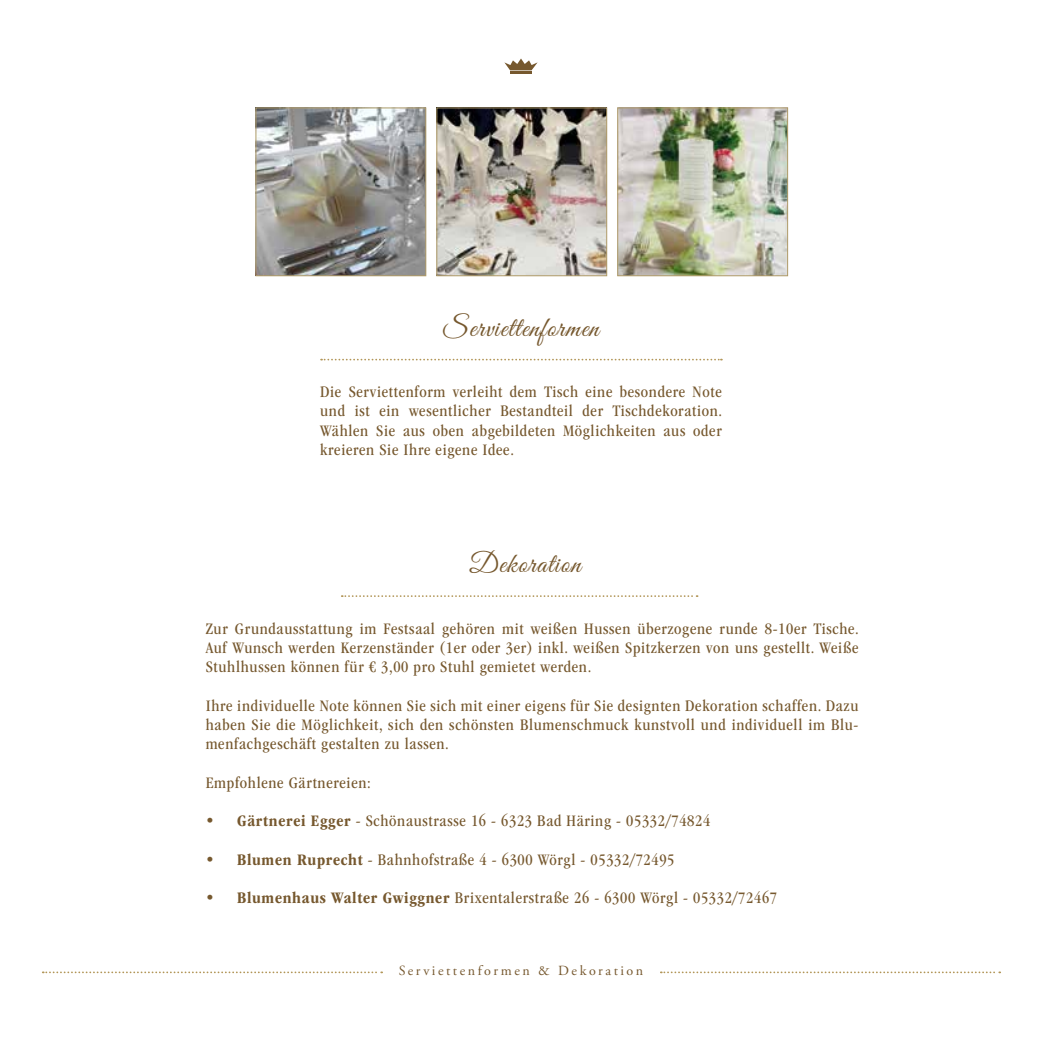
<style>
.page{position:relative;width:1042px;height:1042px;background:#fff}
.page>*{position:absolute;margin:0;border:0;box-sizing:border-box;transform-origin:0 0}
.t1{font:28px "Great Vibes";letter-spacing:.04em;color:#76582e}
.t2{font:condensed 16.62px/19.2px "ITC Garamond Std";letter-spacing:.04em;color:#76582e;text-align:justify}
.t3{font:14px "Adobe Garamond Pro";letter-spacing:.18em;color:#76582e}
.s1{font-weight:700}
</style>
<div class="page">
<svg style="left:43px;top:971px;width:339px;height:2px"></svg>
<svg style="left:661px;top:971px;width:339px;height:2px"></svg>
<svg style="left:321px;top:359px;width:401px;height:1px"></svg>
<img style="left:258px;top:110px;width:166px;height:164px">
<div style="left:256px;top:108px;width:170px;height:168px;border:1px solid #b09b68"></div>
<img style="left:439px;top:110px;width:166px;height:164px">
<div style="left:437px;top:108px;width:170px;height:168px;border:1px solid #b09b68"></div>
<img style="left:619px;top:110px;width:167px;height:164px">
<div style="left:617px;top:108px;width:171px;height:168px;border:1px solid #b09b68"></div>
<svg style="left:504px;top:58px;width:33px;height:12px"></svg>
<hr style="left:510px;top:72px;width:22px;height:2px;background:#76582e">
<svg style="left:342px;top:595px;width:355px;height:2px"></svg>
<h1 class="t1" style="left:443px;top:312px;width:157px">Serviettenformen</h1>
<p class="t2" style="left:320px;top:382px;width:403px">Die Serviettenform verleiht dem Tisch eine besondere Note und ist ein wesentlicher Bestandteil der Tischdekoration.<br>Wählen Sie aus oben abgebildeten Möglichkeiten aus oder kreieren Sie Ihre eigene Idee.</p>
<h1 class="t1" style="left:469px;top:548px;width:113px">Dekoration</h1>
<p class="t2" style="left:206px;top:619px;width:655px">Zur Grundausstattung im Festsaal gehören mit weißen Hussen überzogene runde 8-10er Tische.<br>Auf Wunsch werden Kerzenständer (1er oder 3er) inkl. weißen Spitzkerzen von uns gestellt. Weiße Stuhlhussen können für € 3,00 pro Stuhl gemietet werden.</p>
<p class="t2" style="left:206px;top:696px;width:654px">Ihre individuelle Note können Sie sich mit einer eigens für Sie designten Dekoration schaffen. Dazu haben Sie die Möglichkeit, sich den schönsten Blumenschmuck kunstvoll und individuell im Blu&shy;menfachgeschäft gestalten zu lassen.</p>
<p class="t2" style="left:206px;top:773px;width:167px">Empfohlene Gärtnereien:</p>
<p class="t2" style="left:206px;top:811px;width:506px"><span class="s1">• Gärtnerei Egger</span> - Schönaustrasse 16 - 6323 Bad Häring - 05332/74824</p>
<p class="t2" style="left:206px;top:850px;width:470px"><span class="s1">• Blumen Ruprecht</span> - Bahnhofstraße 4 - 6300 Wörgl - 05332/72495</p>
<p class="t2" style="left:206px;top:888px;width:573px"><span class="s1">• Blumenhaus Walter Gwiggner</span> Brixentalerstraße 26 - 6300 Wörgl - 05332/72467</p>
<p class="t3" style="left:399px;top:962px;width:246px">Serviettenformen &amp; Dekoration</p>
</div>
